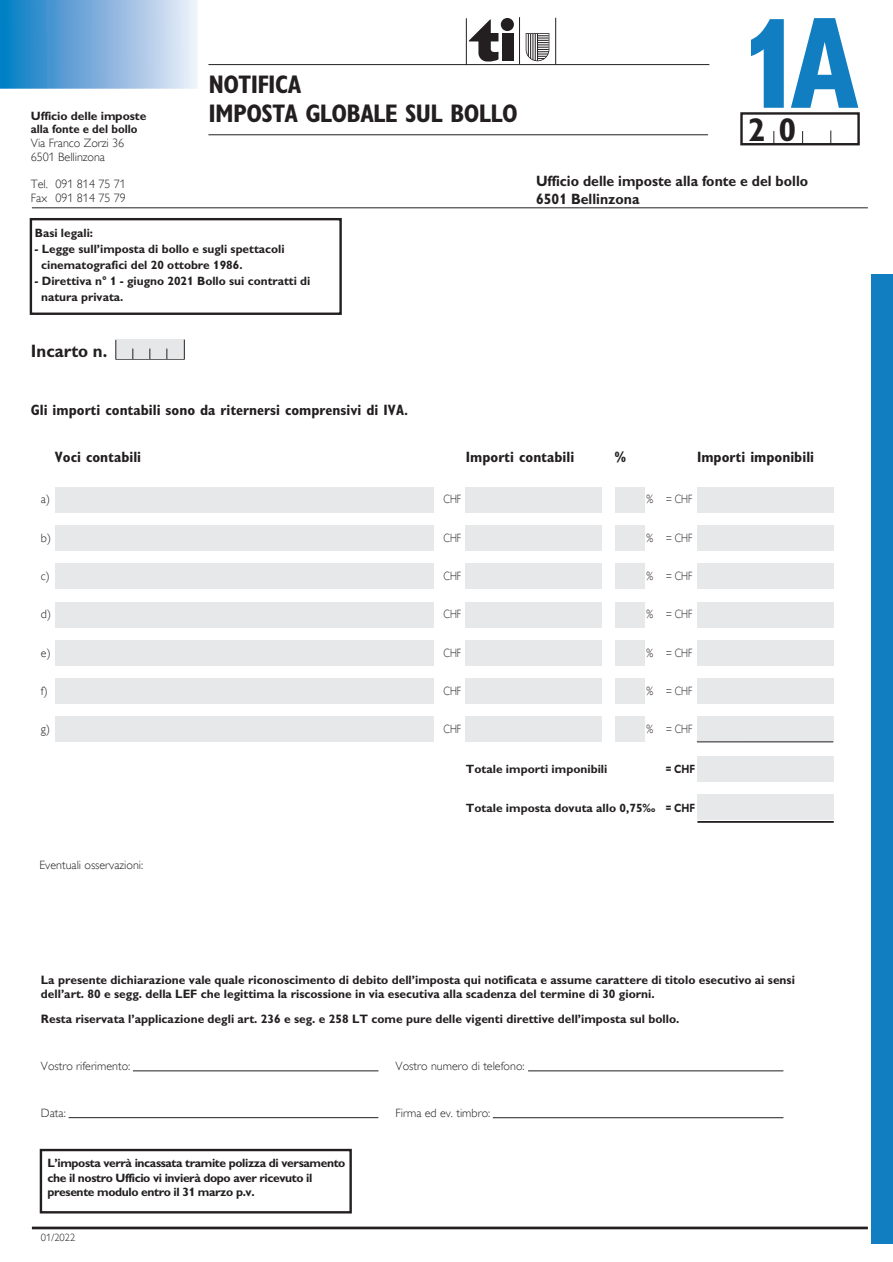
<style>
.page{position:relative;width:893px;height:1262px;background:#fff}
.page>*{position:absolute;margin:0;border:0;box-sizing:border-box;transform-origin:0 0}
.t1{font:700 condensed 130.5px "Gill Sans";color:#127ec2}
.t2{font:700 condensed 33px "Gill Sans";color:#231f20}
.t3{font:700 condensed 25.5px "Gill Sans";letter-spacing:-.025em;color:#231f20}
.t4{font:700 18px "Gill Alt One";color:#231f20;scale:.94 1}
.t5{font:700 condensed 15px "Gill Sans";color:#231f20}
.t6{font:700 15px/18px "Gill Alt One";color:#231f20;scale:.94 1}
.t7{font:700 12.3px/14.4px "Gill Alt One";color:#231f20}
.t8{font:700 12.15px/16.2px "Gill Alt One";color:#231f20}
.t9{font:700 12.15px/14.5px "Gill Alt One";letter-spacing:-.03em;color:#231f20}
.t10{font:300 12.15px/13.6px "Gill Alt One";letter-spacing:-.005em;color:#231f20}
.t11{font:700 12.15px "Gill Alt One";color:#231f20;scale:.94 1}
.t12{font:300 12px "Gill Alt One";color:#231f20}
.t13{font:300 12px "Gill Alt One";color:#231f20;scale:.8 1}
.t14{font:700 12px "Gill Alt One";color:#231f20}
.t15{font:700 12px "Gill Alt One";color:#231f20;scale:.8 1}
.t16{font:300 10.5px "Gill Alt One";color:#231f20}
</style>
<div class="page">
<hr style="left:208px;top:134px;width:500px;height:1px;background:#231f20">
<hr style="left:208px;top:64px;width:501px;height:1px;background:#231f20">
<hr style="left:466px;top:18px;width:1px;height:47px;background:#231f20">
<hr style="left:519px;top:17px;width:1px;height:47px;background:#231f20">
<hr style="left:555px;top:18px;width:1px;height:47px;background:#231f20">
<div style="left:871px;top:275px;width:21px;height:969px;background:#127ec2"></div>
<svg style="left:830px;top:130px;width:1px;height:12px"></svg>
<hr style="left:32px;top:207px;width:835px;height:1px;background:#231f20">
<div style="left:697px;top:525px;width:136px;height:26px;background:#e7e8e9"></div>
<div style="left:615px;top:525px;width:29px;height:26px;background:#e7e8e9"></div>
<div style="left:502px;top:33px;width:11px;height:28px;background:#231f20"></div>
<div style="left:740px;top:112px;width:119px;height:33px;border:2px solid #231f20"></div>
<div style="left:30px;top:218px;width:312px;height:97px;border:2px solid #231f20"></div>
<svg style="left:0;top:0;width:198px;height:89px;background:#7cb2dd"></svg>
<div style="left:55px;top:525px;width:378px;height:26px;background:#e7e8e9"></div>
<div style="left:466px;top:525px;width:136px;height:26px;background:#e7e8e9"></div>
<div style="left:697px;top:563px;width:136px;height:26px;background:#e7e8e9"></div>
<div style="left:615px;top:563px;width:29px;height:26px;background:#e7e8e9"></div>
<div style="left:55px;top:563px;width:378px;height:26px;background:#e7e8e9"></div>
<div style="left:466px;top:563px;width:136px;height:26px;background:#e7e8e9"></div>
<div style="left:697px;top:602px;width:136px;height:25px;background:#e7e8e9"></div>
<div style="left:615px;top:602px;width:29px;height:25px;background:#e7e8e9"></div>
<div style="left:466px;top:602px;width:136px;height:25px;background:#e7e8e9"></div>
<div style="left:55px;top:602px;width:378px;height:25px;background:#e7e8e9"></div>
<div style="left:697px;top:678px;width:136px;height:26px;background:#e7e8e9"></div>
<div style="left:615px;top:678px;width:29px;height:26px;background:#e7e8e9"></div>
<div style="left:55px;top:678px;width:378px;height:26px;background:#e7e8e9"></div>
<div style="left:466px;top:678px;width:136px;height:26px;background:#e7e8e9"></div>
<div style="left:697px;top:716px;width:136px;height:26px;background:#e7e8e9"></div>
<div style="left:615px;top:716px;width:29px;height:26px;background:#e7e8e9"></div>
<div style="left:55px;top:716px;width:378px;height:26px;background:#e7e8e9"></div>
<div style="left:466px;top:716px;width:136px;height:26px;background:#e7e8e9"></div>
<div style="left:697px;top:640px;width:136px;height:25px;background:#e7e8e9"></div>
<div style="left:615px;top:640px;width:29px;height:25px;background:#e7e8e9"></div>
<div style="left:55px;top:640px;width:378px;height:25px;background:#e7e8e9"></div>
<div style="left:466px;top:640px;width:136px;height:25px;background:#e7e8e9"></div>
<div style="left:697px;top:487px;width:136px;height:25px;background:#e7e8e9"></div>
<div style="left:615px;top:487px;width:29px;height:25px;background:#e7e8e9"></div>
<div style="left:55px;top:487px;width:378px;height:25px;background:#e7e8e9"></div>
<div style="left:466px;top:487px;width:136px;height:25px;background:#e7e8e9"></div>
<div style="left:697px;top:756px;width:136px;height:25px;background:#e7e8e9"></div>
<div style="left:697px;top:794px;width:136px;height:26px;background:#e7e8e9"></div>
<hr style="left:697px;top:821px;width:136px;height:1px;background:#231f20">
<hr style="left:32px;top:1226px;width:835px;height:3px;background:#231f20">
<div style="left:40px;top:1148px;width:312px;height:65px;border:2px solid #231f20"></div>
<hr style="left:116px;top:359px;width:68px;height:1px;background:#231f20">
<div style="left:116px;top:339px;width:68px;height:20px;background:#e6e7e9"></div>
<svg style="left:115px;top:340px;width:1px;height:19px"></svg>
<svg style="left:184px;top:339px;width:1px;height:20px"></svg>
<hr style="left:133px;top:1070px;width:245px;height:1px;background:#231f20">
<hr style="left:528px;top:1070px;width:255px;height:1px;background:#231f20">
<hr style="left:493px;top:1117px;width:290px;height:1px;background:#231f20">
<hr style="left:69px;top:1117px;width:309px;height:1px;background:#231f20">
<div style="left:501px;top:18px;width:13px;height:13px;background:#231f20;border-radius:50%"></div>
<svg style="left:469px;top:20px;width:29px;height:42px"></svg>
<svg style="left:525px;top:33px;width:24px;height:28px"></svg>
<hr style="left:697px;top:741px;width:136px;height:1px;background:#231f20">
<svg style="left:751px;top:19px;width:32px;height:89px"></svg>
<h3 class="t3" style="left:208px;top:69px;width:94px">NOTIFICA</h3>
<p class="t8" style="left:31px;top:107px;width:117px">Ufficio delle imposte</p>
<h3 class="t3" style="left:208px;top:98px;width:311px">IMPOSTA GLOBALE SUL BOLLO</h3>
<p class="t11" style="left:31px;top:122px;width:115px">alla fonte e del bollo</p>
<p class="t10" style="left:31px;top:136px;width:95px">Via Franco Zorzi 36<br>6501 Bellinzona</p>
<p class="t10" style="left:31px;top:177px;width:97px">Tel. 091 814 75 71<br>Fax 091 814 75 79</p>
<p class="t8" style="left:35px;top:224px;width:60px">Basi legali:</p>
<p class="t8" style="left:41px;top:240px;width:245px;text-indent:-7px">- Legge sull’imposta di bollo e sugli spettacoli cinematografici del 20 ottobre 1986.</p>
<p class="t8" style="left:35px;top:273px;width:277px">- Direttiva n° 1 - giugno 2021 Bollo sui contratti di</p>
<p class="t8" style="left:41px;top:289px;width:84px">natura privata.</p>
<h3 class="t4" style="left:31px;top:341px;width:83px">Incarto n.</h3>
<p class="t5" style="left:31px;top:401px;width:378px">Gli importi contabili sono da riternersi comprensivi di IVA.</p>
<h1 class="t1" style="left:790px;top:-14px;width:71px">A</h1>
<h2 class="t2" style="left:748px;top:110px;width:49px">2 0</h2>
<p class="t6" style="left:536px;top:172px;width:291px">Ufficio delle imposte alla fonte e del bollo<br>6501 Bellinzona</p>
<p class="t5" style="left:55px;top:448px;width:88px">Voci contabili</p>
<p class="t5" style="left:466px;top:448px;width:110px">Importi contabili</p>
<p class="t5" style="left:615px;top:448px;width:13px">%</p>
<p class="t5" style="left:697px;top:448px;width:119px">Importi imponibili</p>
<p class="t12" style="left:41px;top:492px;width:11px">a)</p>
<p class="t13" style="left:443px;top:492px;width:23px">CHF</p>
<p class="t13" style="left:646px;top:492px;width:59px">% = CHF</p>
<p class="t13" style="left:443px;top:530px;width:23px">CHF</p>
<p class="t13" style="left:646px;top:530px;width:10px">%</p>
<p class="t12" style="left:41px;top:530px;width:12px">b)</p>
<p class="t13" style="left:665px;top:530px;width:35px">= CHF</p>
<p class="t12" style="left:41px;top:569px;width:10px">c)</p>
<p class="t13" style="left:443px;top:569px;width:23px">CHF</p>
<p class="t13" style="left:646px;top:569px;width:59px">% = CHF</p>
<p class="t12" style="left:41px;top:607px;width:12px">d)</p>
<p class="t13" style="left:443px;top:607px;width:23px">CHF</p>
<p class="t13" style="left:646px;top:607px;width:59px">% = CHF</p>
<p class="t12" style="left:41px;top:645px;width:11px">e)</p>
<p class="t13" style="left:443px;top:645px;width:23px">CHF</p>
<p class="t13" style="left:646px;top:645px;width:59px">% = CHF</p>
<p class="t12" style="left:41px;top:684px;width:8px">f)</p>
<p class="t13" style="left:443px;top:684px;width:23px">CHF</p>
<p class="t13" style="left:646px;top:684px;width:59px">% = CHF</p>
<p class="t12" style="left:41px;top:722px;width:11px">g)</p>
<p class="t13" style="left:443px;top:722px;width:23px">CHF</p>
<p class="t13" style="left:646px;top:722px;width:59px">% = CHF</p>
<p class="t12" style="left:39px;top:858px;width:105px">Eventuali osservazioni:</p>
<p class="t15" style="left:665px;top:761px;width:38px">= CHF</p>
<p class="t14" style="left:466px;top:800px;width:231px">Totale imposta dovuta allo 0,75‰ = CHF</p>
<p class="t14" style="left:466px;top:761px;width:143px">Totale importi imponibili</p>
<p class="t7" style="left:41px;top:972px;width:755px">La presente dichiarazione vale quale riconoscimento di debito dell’imposta qui notificata e assume carattere di titolo esecutivo ai sensi dell’art. 80 e segg. della LEF che legittima la riscossione in via esecutiva alla scadenza del termine di 30 giorni.</p>
<p class="t7" style="left:41px;top:1011px;width:640px">Resta riservata l’applicazione degli art. 236 e seg. e 258 LT come pure delle vigenti direttive dell’imposta sul bollo.</p>
<p class="t12" style="left:41px;top:1059px;width:91px">Vostro riferimento:</p>
<p class="t12" style="left:41px;top:1106px;width:26px">Data:</p>
<p class="t9" style="left:48px;top:1155px;width:299px">L’imposta verrà incassata tramite polizza di versamento che il nostro Ufficio vi invierà dopo aver ricevuto il presente modulo entro il 31 marzo p.v.</p>
<p class="t16" style="left:41px;top:1231px;width:36px">01/2022</p>
<p class="t12" style="left:395px;top:1059px;width:130px">Vostro numero di telefono:</p>
<p class="t12" style="left:395px;top:1106px;width:96px">Firma ed ev. timbro:</p>
</div>
